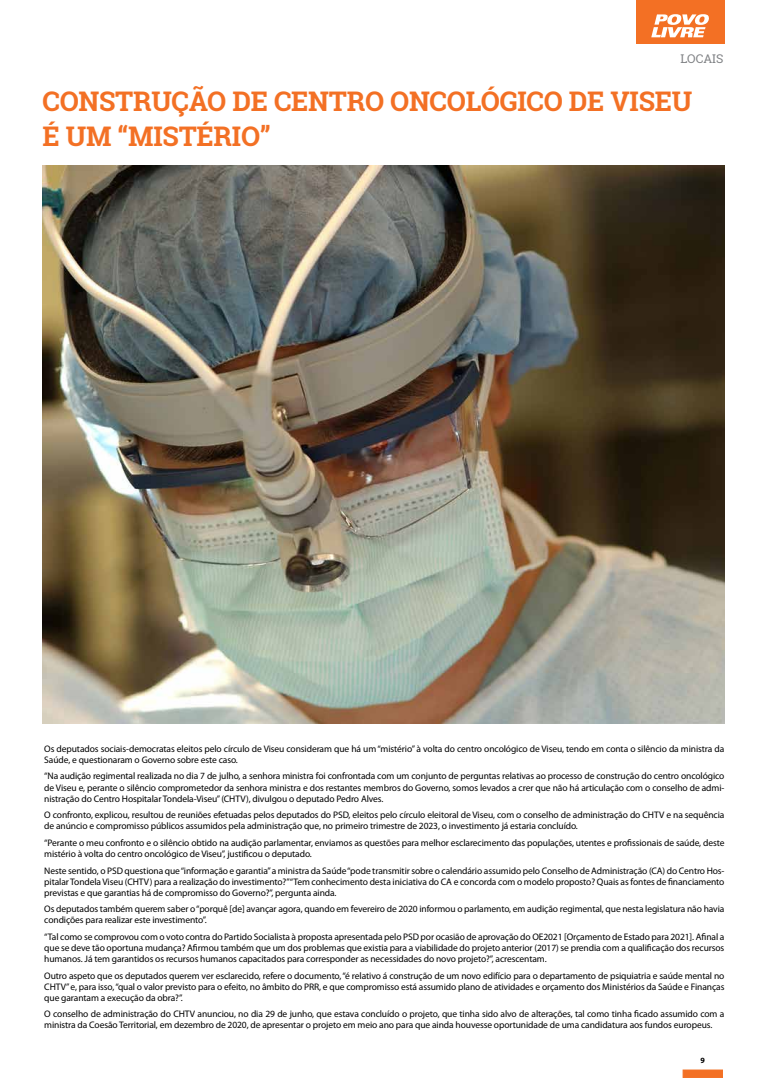
<style>
.page{position:relative;width:766px;height:1078px;background:#fff}
.page>*{position:absolute;margin:0;border:0;box-sizing:border-box;transform-origin:0 0}
.t1{font:700 27px/35px "Roboto Slab";letter-spacing:-.01em;color:#f37024}
.t2{font:12px "Roboto Slab";color:#808285}
.t3{font:9.5px/11px "Myriad Pro";letter-spacing:-.01em;color:#000}
.t4{font:700 8px "Myriad Pro";color:#000}
</style>
<div class="page">
<div style="left:682px;top:1069px;width:40px;height:8px;background:#f37024;border:1px solid #f37024"></div>
<div style="left:635px;top:0;width:89px;height:44px;background:#f37024"></div>
<svg style="left:651px;top:14px;width:58px;height:23px"></svg>
<img style="left:43px;top:166px;width:681px;height:557px">
<p class="t2" style="left:680px;top:51px;width:44px">LOCAIS</p>
<h1 class="t1" style="left:43px;top:83px;width:651px">CONSTRUÇÃO DE CENTRO ONCOLÓGICO DE VISEU<br>É UM “MISTÉRIO”</h1>
<p class="t3" style="left:44px;top:742px;width:681px">Os deputados sociais-democratas eleitos pelo círculo de Viseu consideram que há um “mistério” à volta do centro oncológico de Viseu, tendo em conta o silêncio da ministra da<br>Saúde, e questionaram o Governo sobre este caso.</p>
<p class="t3" style="left:44px;top:770px;width:681px;text-align:justify">“Na audição regimental realizada no dia 7 de julho, a senhora ministra foi confrontada com um conjunto de perguntas relativas ao processo de construção do centro oncológico de Viseu e, perante o silêncio comprometedor da senhora ministra e dos restantes membros do Governo, somos levados a crer que não há articulação com o conselho de admi&shy;nistração do Centro Hospitalar Tondela-Viseu” (CHTV), divulgou o deputado Pedro Alves.</p>
<p class="t3" style="left:44px;top:809px;width:681px">O confronto, explicou, resultou de reuniões efetuadas pelos deputados do PSD, eleitos pelo círculo eleitoral de Viseu, com o conselho de administração do CHTV e na sequência de anúncio e compromisso públicos assumidos pela administração que, no primeiro trimestre de 2023, o investimento já estaria concluído.</p>
<p class="t3" style="left:44px;top:836px;width:681px">“Perante o meu confronto e o silêncio obtido na audição parlamentar, enviamos as questões para melhor esclarecimento das populações, utentes e profissionais de saúde, deste mistério à volta do centro oncológico de Viseu”, justificou o deputado.</p>
<p class="t3" style="left:44px;top:864px;width:681px;text-align:justify">Neste sentido, o PSD questiona que “informação e garantia” a ministra da Saúde “pode transmitir sobre o calendário assumido pelo Conselho de Administração (CA) do Centro Hos&shy;pitalar Tondela Viseu (CHTV) para a realização do investimento?” “Tem conhecimento desta iniciativa do CA e concorda com o modelo proposto? Quais as fontes de financiamento previstas e que garantias há de compromisso do Governo?”, pergunta ainda.</p>
<p class="t3" style="left:44px;top:903px;width:681px">Os deputados também querem saber o “porquê [de] avançar agora, quando em fevereiro de 2020 informou o parlamento, em audição regimental, que nesta legislatura não havia condições para realizar este investimento”.</p>
<p class="t3" style="left:44px;top:930px;width:681px;text-align:justify">“Tal como se comprovou com o voto contra do Partido Socialista à proposta apresentada pelo PSD por ocasião de aprovação do OE2021 [Orçamento de Estado para 2021]. Afinal a que se deve tão oportuna mudança? Afirmou também que um dos problemas que existia para a viabilidade do projeto anterior (2017) se prendia com a qualificação dos recursos humanos. Já tem garantidos os recursos humanos capacitados para corresponder as necessidades do novo projeto?”, acrescentam.</p>
<p class="t3" style="left:44px;top:969px;width:681px;text-align:justify">Outro aspeto que os deputados querem ver esclarecido, refere o documento, “é relativo á construção de um novo edifício para o departamento de psiquiatria e saúde mental no CHTV” e, para isso, “qual o valor previsto para o efeito, no âmbito do PRR, e que compromisso está assumido plano de atividades e orçamento dos Ministérios da Saúde e Finanças que garantam a execução da obra?”.</p>
<p class="t3" style="left:44px;top:1008px;width:681px">O conselho de administração do CHTV anunciou, no dia 29 de junho, que estava concluído o projeto, que tinha sido alvo de alterações, tal como tinha ficado assumido com a ministra da Coesão Territorial, em dezembro de 2020, de apresentar o projeto em meio ano para que ainda houvesse oportunidade de uma candidatura aos fundos europeus.</p>
<p class="t4" style="left:700px;top:1054px;width:6px">9</p>
</div>
